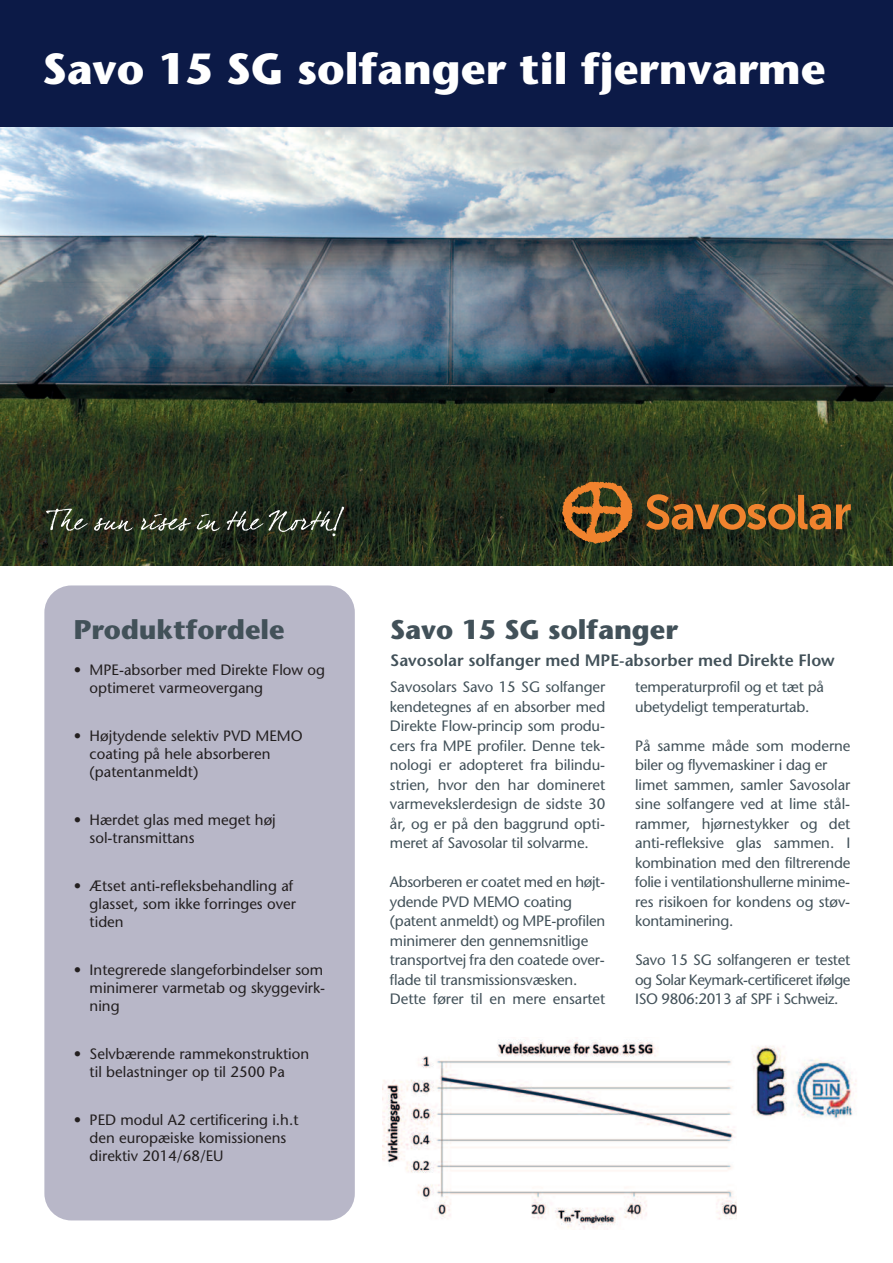
<style>
.page{position:relative;width:893px;height:1263px;background:#fff}
.page>*{position:absolute;margin:0;border:0;box-sizing:border-box;transform-origin:0 0}
.t1{font:700 43.5px "Stone Sans";color:#fff}
.t2{font:700 27px "Stone Sans";color:#425159}
.t3{font:600 16.5px "Stone Sans";color:#425159}
.t4{font:15px/19.5px "Stone Sans";letter-spacing:-.015em;color:#425159}
.t5{font:15px/18px "Stone Sans";color:#231f20}
</style>
<div class="page">
<div style="left:0;top:0;width:893px;height:128px;background:#0c1a47"></div>
<div style="left:44px;top:585px;width:311px;height:635px;background:#b8b7c8;border-radius:27px"></div>
<img style="left:0;top:128px;width:893px;height:437px">
<svg style="left:46px;top:507px;width:298px;height:29px;background:#3e4637"></svg>
<img style="left:382px;top:1040px;width:354px;height:189px">
<img style="left:751px;top:1045px;width:106px;height:74px">
<svg style="left:646px;top:494px;width:205px;height:36px;background:#775223"></svg>
<svg style="left:562px;top:482px;width:70px;height:62px;background:#855623"></svg>
<h1 class="t1" style="left:43px;top:52px;width:785px">Savo 15 SG solfanger til fjernvarme</h1>
<h2 class="t2" style="left:74px;top:619px;width:212px">Produktfordele</h2>
<p class="t5" style="left:90px;top:663px;width:237px;text-indent:-16px">• MPE-absorber med Direkte Flow og optimeret varmeovergang</p>
<p class="t5" style="left:90px;top:729px;width:215px;text-indent:-16px">• Højtydende selektiv PVD MEMO coating på hele absorberen (patentanmeldt)</p>
<p class="t5" style="left:90px;top:813px;width:188px;text-indent:-16px">• Hærdet glas med meget høj sol-transmittans</p>
<p class="t5" style="left:90px;top:879px;width:208px;text-indent:-16px">• Ætset anti-refleksbehandling af glasset, som ikke forringes over tiden</p>
<p class="t5" style="left:90px;top:963px;width:237px;text-indent:-16px">• Integrerede slangeforbindelser som minimerer varmetab og skyggevirk&shy;ning</p>
<p class="t5" style="left:74px;top:1047px;width:237px;text-align:center">• Selvbærende rammekonstruktion til belastninger op til 2500 Pa</p>
<p class="t5" style="left:90px;top:1113px;width:210px;text-indent:-16px">• PED modul A2 certificering i.h.t den europæiske komissionens direktiv 2014/68/EU</p>
<h2 class="t2" style="left:390px;top:619px;width:289px">Savo 15 SG solfanger</h2>
<p class="t3" style="left:390px;top:654px;width:446px">Savosolar solfanger med MPE-absorber med Direkte Flow</p>
<p class="t4" style="left:390px;top:679px;width:217px;text-align:justify">Savosolars Savo 15 SG solfanger kendetegnes af en absorber med Direkte Flow-princip som produ&shy;cers fra MPE profiler. Denne tek&shy;nologi er adopteret fra bilindu&shy;strien, hvor den har domineret varmevekslerdesign de sidste 30 år, og er på den baggrund opti&shy;meret af Savosolar til solvarme.</p>
<p class="t4" style="left:390px;top:874px;width:217px">Absorberen er coatet med en højt&shy;ydende PVD MEMO coating (patent anmeldt) og MPE-profilen minimerer den gennemsnitlige transportvej fra den coatede over&shy;flade til transmissionsvæsken.<br>Dette fører til en mere ensartet</p>
<p class="t4" style="left:635px;top:679px;width:190px">temperaturprofil og et tæt på ubetydeligt temperaturtab.</p>
<p class="t4" style="left:635px;top:737px;width:217px">På samme måde som moderne biler og flyvemaskiner i dag er limet sammen, samler Savosolar sine solfangere ved at lime stål&shy;rammer, hjørnestykker og det anti-refleksive glas sammen. I kombination med den filtrerende folie i ventilationshullerne minime&shy;res risikoen for kondens og støv&shy;kontaminering.</p>
<p class="t4" style="left:635px;top:952px;width:217px;text-align:justify">Savo 15 SG solfangeren er testet og Solar Keymark-certificeret ifølge ISO 9806:2013 af SPF i Schweiz.</p>
</div>
